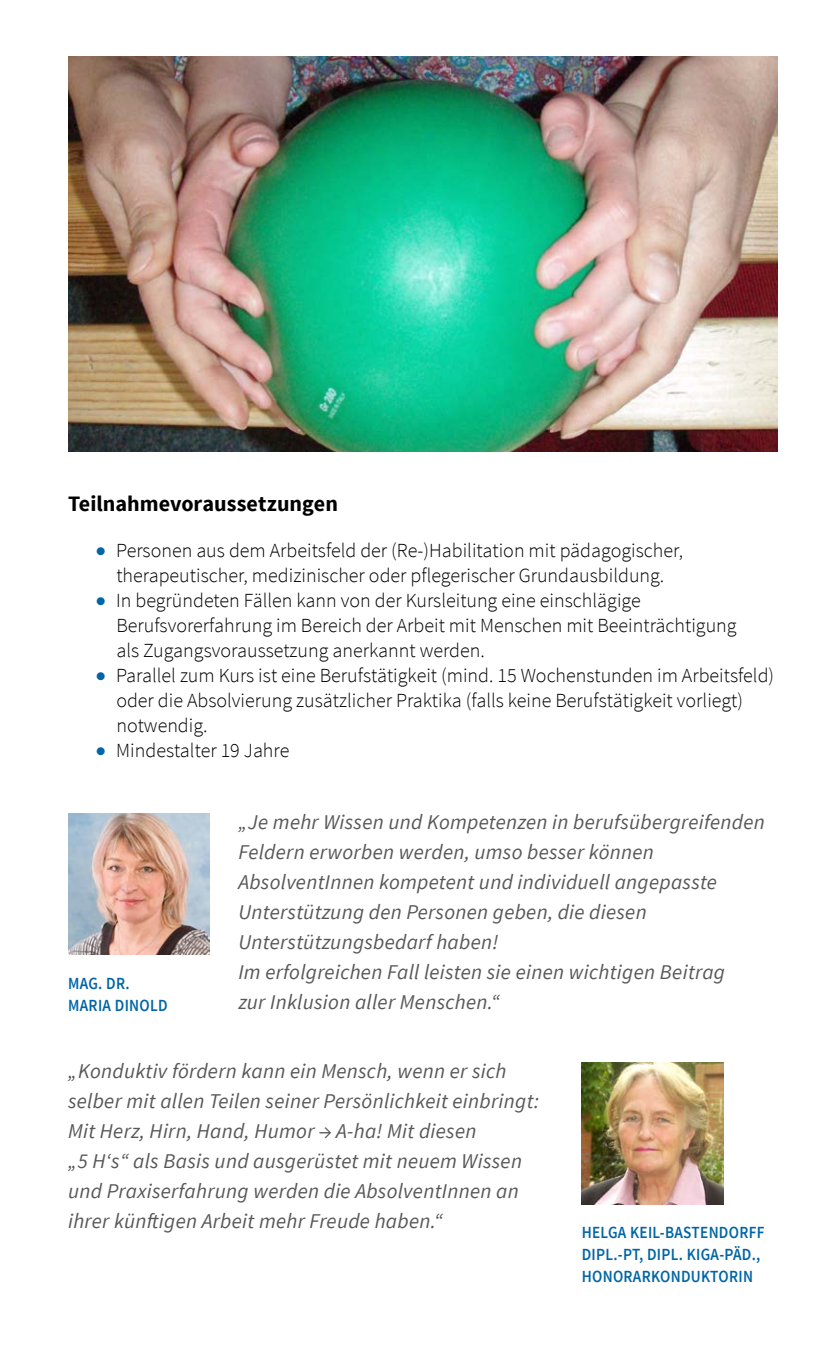
<style>
.page{position:relative;width:840px;height:1361px;background:#fff}
.page>*{position:absolute;margin:0;border:0;box-sizing:border-box;transform-origin:0 0}
.t1{font:700 22px "Source Sans Pro";letter-spacing:.005em;color:#000}
.t2{font:italic 21px/30px "Source Sans Pro";letter-spacing:.015em;color:#58585a}
.t3{font:300 20px/25px "Source Sans Pro";color:#000}
.t4{font:600 17px/22px "Source Sans Pro";letter-spacing:.02em;color:#0065a6;scale:.9 1}
.s1{color:#0065a6}
</style>
<div class="page">
<img style="left:581px;top:1062px;width:142px;height:142px">
<img style="left:68px;top:813px;width:142px;height:142px">
<img style="left:68px;top:57px;width:709px;height:395px">
<p class="t1" style="left:68px;top:489px;width:271px">Teilnahmevoraussetzungen</p>
<p class="t3" style="left:96px;top:538px;width:587px;text-align:center"><span class="s1">●</span> Personen aus dem Arbeitsfeld der (Re-)Habilitation mit pädagogischer, therapeutischer, medizinischer oder pflegerischer Grundausbildung.</p>
<p class="t3" style="left:116px;top:588px;width:621px;text-indent:-20px"><span class="s1">●</span> In begründeten Fällen kann von der Kursleitung eine einschlägige<br>Berufsvorerfahrung im Bereich der Arbeit mit Menschen mit Beeinträchtigung als Zugangsvoraussetzung anerkannt werden.</p>
<p class="t3" style="left:116px;top:663px;width:659px;text-indent:-20px"><span class="s1">●</span> Parallel zum Kurs ist eine Berufstätigkeit (mind. 15 Wochenstunden im Arbeitsfeld) oder die Absolvierung zusätzlicher Praktika (falls keine Berufstätigkeit vorliegt) notwendig.</p>
<p class="t3" style="left:96px;top:738px;width:194px"><span class="s1">●</span> Mindestalter 19 Jahre</p>
<p class="t4" style="left:68px;top:973px;width:112px">MAG. DR.<br>MARIA DINOLD</p>
<p class="t2" style="left:238px;top:807px;width:527px">„ Je mehr Wissen und Kompetenzen in berufsübergreifenden Feldern erworben werden, umso besser können AbsolventInnen kompetent und individuell angepasste Unterstützung den Personen geben, die diesen Unterstützungsbedarf haben!<br>Im erfolgreichen Fall leisten sie einen wichtigen Beitrag<br>zur Inklusion aller Menschen.“</p>
<p class="t2" style="left:68px;top:1056px;width:472px">„ Konduktiv fördern kann ein Mensch, wenn er sich selber mit allen Teilen seiner Persönlichkeit einbringt:<br>Mit Herz, Hirn, Hand, Humor → A-ha! Mit diesen<br>„ 5 H‘s“ als Basis und ausgerüstet mit neuem Wissen und Praxiserfahrung werden die AbsolventInnen an ihrer künftigen Arbeit mehr Freude haben.“</p>
<p class="t4" style="left:581px;top:1222px;width:205px">HELGA KEIL-BASTENDORFF<br>DIPL.-PT, DIPL. KIGA-PÄD.,<br>HONORARKONDUKTORIN</p>
</div>
